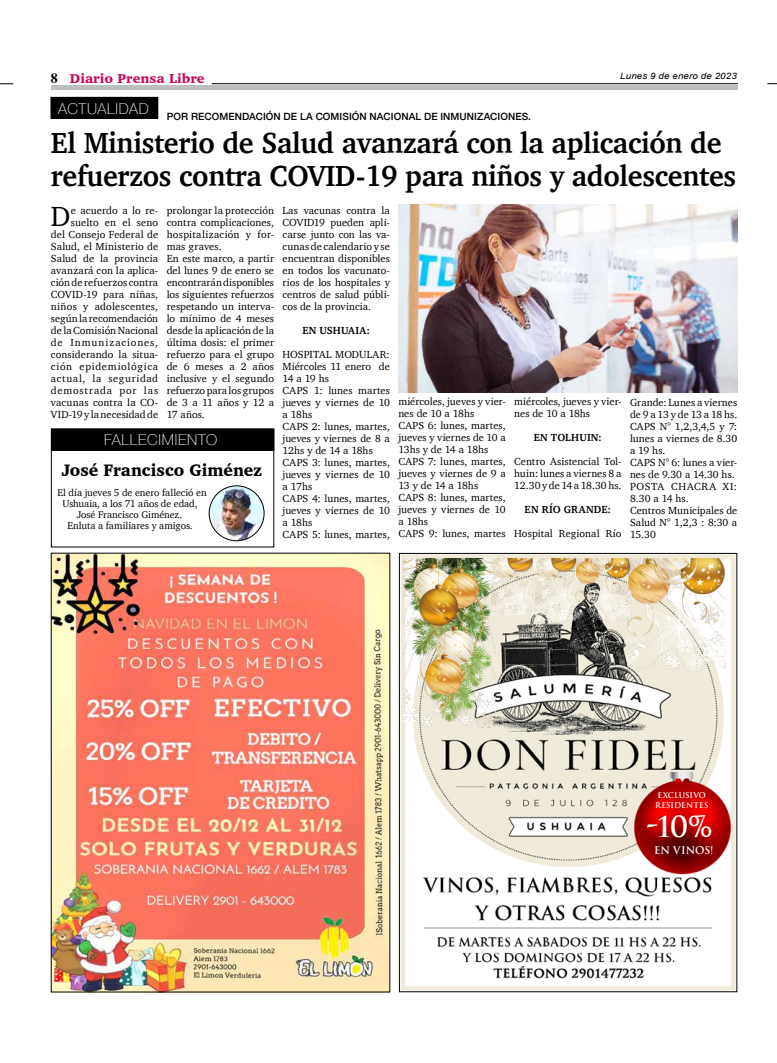
<style>
.page{position:relative;width:777px;height:1063px;background:#fff}
.page>*{position:absolute;margin:0;border:0;box-sizing:border-box;transform-origin:0 0}
.t1{font:700 29.7px/32.9px "Charter";letter-spacing:-.01em;color:#000;scale:.95 1}
.t2{font:700 28.5px "Trajan";color:#fff}
.t3{font:28.4px "Charter";color:#000}
.t4{font:900 17px "Charter";color:#000;scale:.95 1}
.t5{font:100 15px "Helvetica Neue";letter-spacing:.055em;color:#fff}
.t6{font:900 13.2px "Charter";color:#c80c5f}
.t7{font:10.5px/12px "Charter";letter-spacing:.005em;color:#000}
.t8{font:700 10.5px "Charter";letter-spacing:.02em;color:#000}
.t9{font:700 10.4px "Trajan";color:#fff}
.t10{font:10px/11px "Charter";letter-spacing:-.005em;color:#000;text-align:center}
.t11{font:500 10px "Helvetica Neue";letter-spacing:.01em;color:#000}
.t12{font:italic 8.8px "Arial";letter-spacing:.01em;color:#000;scale:1.11 1}
.t13{font:700 7.8px/9.3px "Trajan";color:#fff;text-align:center}
.s1{font-family:"Times";font-weight:700;font-size:14px;color:#000}
</style>
<div class="page">
<hr style="left:212px;top:83px;width:526px;height:1px;background:#000">
<svg style="left:0;top:84px;width:13px;height:1px"></svg>
<div style="left:51px;top:85px;width:686px;height:5px;background:#bcbec0"></div>
<div style="left:51px;top:97px;width:107px;height:21px;background:#000"></div>
<img style="left:53px;top:555px;width:335px;height:435px">
<img style="left:401px;top:555px;width:334px;height:435px">
<div style="left:399px;top:553px;width:338px;height:439px;border:1px solid #000"></div>
<img style="left:630px;top:772px;width:105px;height:105px">
<img style="left:404px;top:558px;width:91px;height:177px">
<img style="left:627px;top:558px;width:102px;height:123px">
<img style="left:535px;top:558px;width:97px;height:69px">
<img style="left:492px;top:558px;width:40px;height:56px">
<div style="left:51px;top:429px;width:223px;height:21px;background:#000"></div>
<img style="left:209px;top:486px;width:55px;height:55px;border-radius:27px">
<div style="left:209px;top:486px;width:55px;height:55px;border:1px solid #000;border-radius:50%"></div>
<img style="left:398px;top:205px;width:339px;height:187px">
<p class="t6" style="left:51px;top:70px;width:155px"><span class="s1">8</span> Diario Prensa Libre</p>
<h3 class="t5" style="left:58px;top:97px;width:92px">ACTUALIDAD</h3>
<p class="t11" style="left:167px;top:108px;width:366px">POR RECOMENDACIÓN DE LA COMISIÓN NACIONAL DE INMUNIZACIONES.</p>
<p class="t12" style="left:620px;top:70px;width:106px">Lunes 9 de enero de 2023</p>
<h1 class="t1" style="left:51px;top:126px;width:723px">El Ministerio de Salud avanzará con la aplicación de refuerzos contra COVID-19 para niños y adolescentes</h1>
<p class="t7" style="left:51px;top:204px;width:109px;text-align:right">e acuerdo a lo re&shy;suelto en el seno<br>del Consejo Federal de<br>Salud, el Ministerio de<br>Salud de la provincia avanzará con la aplica&shy;ción de refuerzos contra<br>COVID-19 para niñas, niños y adolescentes, según la recomendación de la Comisión Nacional de Inmunizaciones, considerando la situa&shy;ción epidemiológica actual, la seguridad demostrada por las vacunas contra la CO-<br>VID-19 y la necesidad de</p>
<p class="t7" style="left:167px;top:204px;width:109px">prolongar la protección contra complicaciones, hospitalización y for&shy;mas graves.<br>En este marco, a partir del lunes 9 de enero se encontrarán disponibles los siguientes refuerzos respetando un interva&shy;lo mínimo de 4 meses desde la aplicación de la última dosis: el primer refuerzo para el grupo de 6 meses a 2 años inclusive y el segundo refuerzo para los grupos de 3 a 11 años y 12 a<br>17 años.</p>
<p class="t7" style="left:283px;top:204px;width:109px;text-align:justify">Las vacunas contra la COVID19 pueden apli&shy;carse junto con las va&shy;cunas de calendario y se encuentran disponibles en todos los vacunato&shy;rios de los hospitales y centros de salud públi&shy;cos de la provincia.</p>
<h3 class="t3" style="left:51px;top:192px;width:21px">D</h3>
<p class="t8" style="left:302px;top:321px;width:69px">EN USHUAIA:</p>
<p class="t7" style="left:283px;top:348px;width:109px">HOSPITAL MODULAR:<br>Miércoles 11 enero de<br>14 a 19 hs<br>CAPS 1: lunes martes jueves y viernes de 10 a 18hs<br>CAPS 2: lunes, martes, jueves y viernes de 8 a<br>12hs y de 14 a 18hs<br>CAPS 3: lunes, martes, jueves y viernes de 10 a 17hs<br>CAPS 4: lunes, martes, jueves y viernes de 10 a 18hs<br>CAPS 5: lunes, martes,</p>
<p class="t7" style="left:398px;top:396px;width:109px">miércoles, jueves y vier&shy;nes de 10 a 18hs<br>CAPS 6: lunes, martes, jueves y viernes de 10 a<br>13hs y de 14 a 18hs<br>CAPS 7: lunes, martes, jueves y viernes de 9 a<br>13 y de 14 a 18hs<br>CAPS 8: lunes, martes, jueves y viernes de 10 a 18hs<br>CAPS 9: lunes, martes</p>
<p class="t7" style="left:514px;top:396px;width:109px">miércoles, jueves y vier&shy;nes de 10 a 18hs</p>
<p class="t8" style="left:534px;top:429px;width:69px">EN TOLHUIN:</p>
<p class="t7" style="left:514px;top:456px;width:109px;text-align:justify">Centro Asistencial Tol&shy;huin: lunes a viernes 8 a 12.30 y de 14 a 18.30 hs.</p>
<p class="t8" style="left:524px;top:501px;width:88px">EN RÍO GRANDE:</p>
<p class="t7" style="left:514px;top:528px;width:109px">Hospital Regional Río</p>
<h3 class="t5" style="left:104px;top:429px;width:114px">FALLECIMIENTO</h3>
<h3 class="t4" style="left:62px;top:459px;width:212px">José Francisco Giménez</h3>
<p class="t10" style="left:57px;top:487px;width:151px">El día jueves 5 de enero falleció en<br>Ushuaia, a los 71 años de edad,<br>José Francisco Giménez.<br>Enluta a familiares y amigos.</p>
<p class="t7" style="left:630px;top:396px;width:109px">Grande: Lunes a viernes de 9 a 13 y de 13 a 18 hs.<br>CAPS N° 1,2,3,4,5 y 7: lunes a viernes de 8.30 a 19 hs.<br>CAPS N° 6: lunes a vier&shy;nes de 9.30 a 14.30 hs.<br>POSTA CHACRA XI:<br>8.30 a 14 hs.<br>Centros Municipales de<br>Salud N° 1,2,3 : 8:30 a<br>15.30</p>
<p class="t13" style="left:655px;top:791px;width:55px">EXCLUSIVO<br>RESIDENTES</p>
<p class="t9" style="left:654px;top:843px;width:61px">EN VINOS!</p>
<h2 class="t2" style="left:646px;top:809px;width:68px">-10%</h2>
</div>
